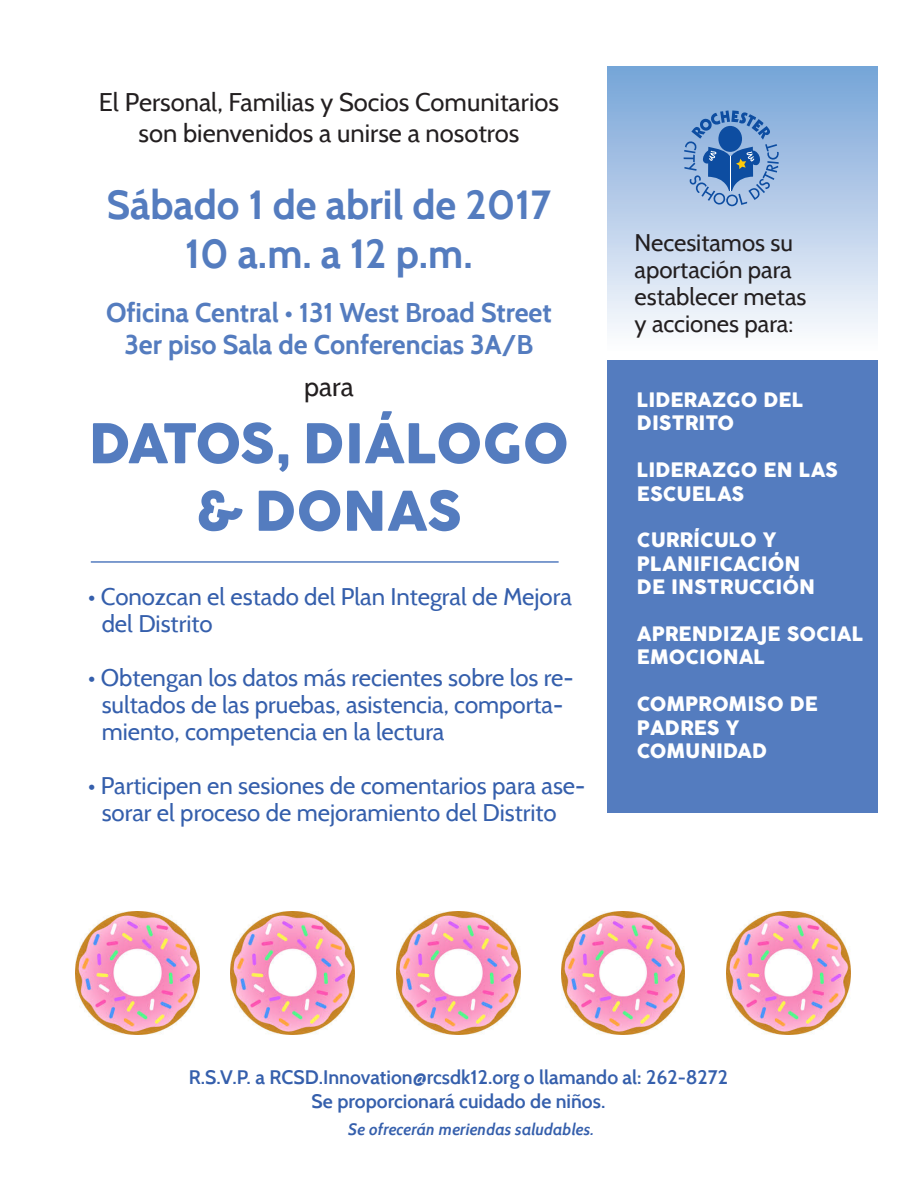
<style>
.page{position:relative;width:918px;height:1188px;background:#fff}
.page>*{position:absolute;margin:0;border:0;box-sizing:border-box;transform-origin:0 0}
.t1{font:54px "COCOGOOSE";color:#547cbf}
.t2{font:700 40.5px "Cabin";color:#547cbf}
.t3{font:700 27px "Cabin";color:#547cbf}
.t4{font:27px "Cabin";color:#231f20}
.t5{font:25.5px "Cabin";color:#231f20}
.t6{font:24px/27px "Cabin";color:#355fac}
.t7{font:24px/27px "Cabin";color:#231f20}
.t8{font:19.5px/23.4px "COCOGOOSE";color:#fff}
.t9{font:600 19.5px "Cabin";color:#355fac}
.t10{font:italic 600 16.5px "Cabin";color:#355fac}
</style>
<div class="page">
<div style="left:607px;top:360px;width:271px;height:453px;background:#547cbf"></div>
<div style="left:607px;top:66px;width:271px;height:286px;background:linear-gradient(to bottom,#75a2d7,#fefcfe)"></div>
<img style="left:231px;top:911px;width:124px;height:124px">
<img style="left:397px;top:911px;width:123px;height:124px">
<img style="left:76px;top:911px;width:123px;height:124px">
<hr style="left:91px;top:561px;width:468px;height:2px;background:#547cbf">
<svg style="left:684px;top:110px;width:95px;height:96px;background:#7199cc"></svg>
<img style="left:561px;top:911px;width:124px;height:124px">
<img style="left:727px;top:911px;width:123px;height:124px">
<p class="t5" style="left:99px;top:87px;width:462px">El Personal, Familias y Socios Comunitarios</p>
<p class="t5" style="left:139px;top:117px;width:382px">son bienvenidos a unirse a nosotros</p>
<p class="t2" style="left:107px;top:181px;width:446px">Sábado 1 de abril de 2017</p>
<p class="t2" style="left:185px;top:229px;width:289px">10 a.m. a 12 p.m.</p>
<p class="t3" style="left:106px;top:296px;width:447px">Oficina Central • 131 West Broad Street</p>
<p class="t3" style="left:124px;top:329px;width:411px">3er piso Sala de Conferencias 3A/B</p>
<p class="t4" style="left:304px;top:370px;width:51px">para</p>
<p class="t1" style="left:89px;top:403px;width:481px">DATOS, DIÁLOGO</p>
<p class="t1" style="left:196px;top:470px;width:268px">&amp; DONAS</p>
<p class="t6" style="left:102px;top:583px;width:472px;text-indent:-13px">• Conozcan el estado del Plan Integral de Mejora del Distrito</p>
<p class="t6" style="left:102px;top:664px;width:474px;text-indent:-13px">• Obtengan los datos más recientes sobre los re&shy;sultados de las pruebas, asistencia, comporta&shy;miento, competencia en la lectura</p>
<p class="t6" style="left:102px;top:772px;width:485px;text-indent:-13px">• Participen en sesiones de comentarios para ase&shy;sorar el proceso de mejoramiento del Distrito</p>
<p class="t7" style="left:634px;top:229px;width:160px">Necesitamos su aportación para</p>
<p class="t7" style="left:634px;top:283px;width:173px">establecer metas y acciones para:</p>
<p class="t8" style="left:637px;top:388px;width:168px">LIDERAZGO DEL</p>
<p class="t8" style="left:637px;top:412px;width:99px">DISTRITO</p>
<p class="t8" style="left:637px;top:459px;width:203px">LIDERAZGO EN LAS</p>
<p class="t8" style="left:637px;top:482px;width:109px">ESCUELAS</p>
<p class="t8" style="left:637px;top:529px;width:165px">CURRÍCULO Y<br>PLANIFICACIÓN</p>
<p class="t8" style="left:637px;top:576px;width:180px">DE INSTRUCCIÓN</p>
<p class="t8" style="left:637px;top:622px;width:228px">APRENDIZAJE SOCIAL<br>EMOCIONAL</p>
<p class="t8" style="left:637px;top:693px;width:183px">COMPROMISO DE</p>
<p class="t8" style="left:637px;top:716px;width:104px">PADRES Y</p>
<p class="t8" style="left:637px;top:739px;width:132px">COMUNIDAD</p>
<p class="t9" style="left:189px;top:1066px;width:541px">R.S.V.P. a RCSD.Innovation@rcsdk12.org o llamando al: 262-8272</p>
<p class="t9" style="left:312px;top:1089px;width:295px">Se proporcionará cuidado de niños.</p>
<p class="t10" style="left:348px;top:1119px;width:247px">Se ofrecerán meriendas saludables.</p>
</div>
